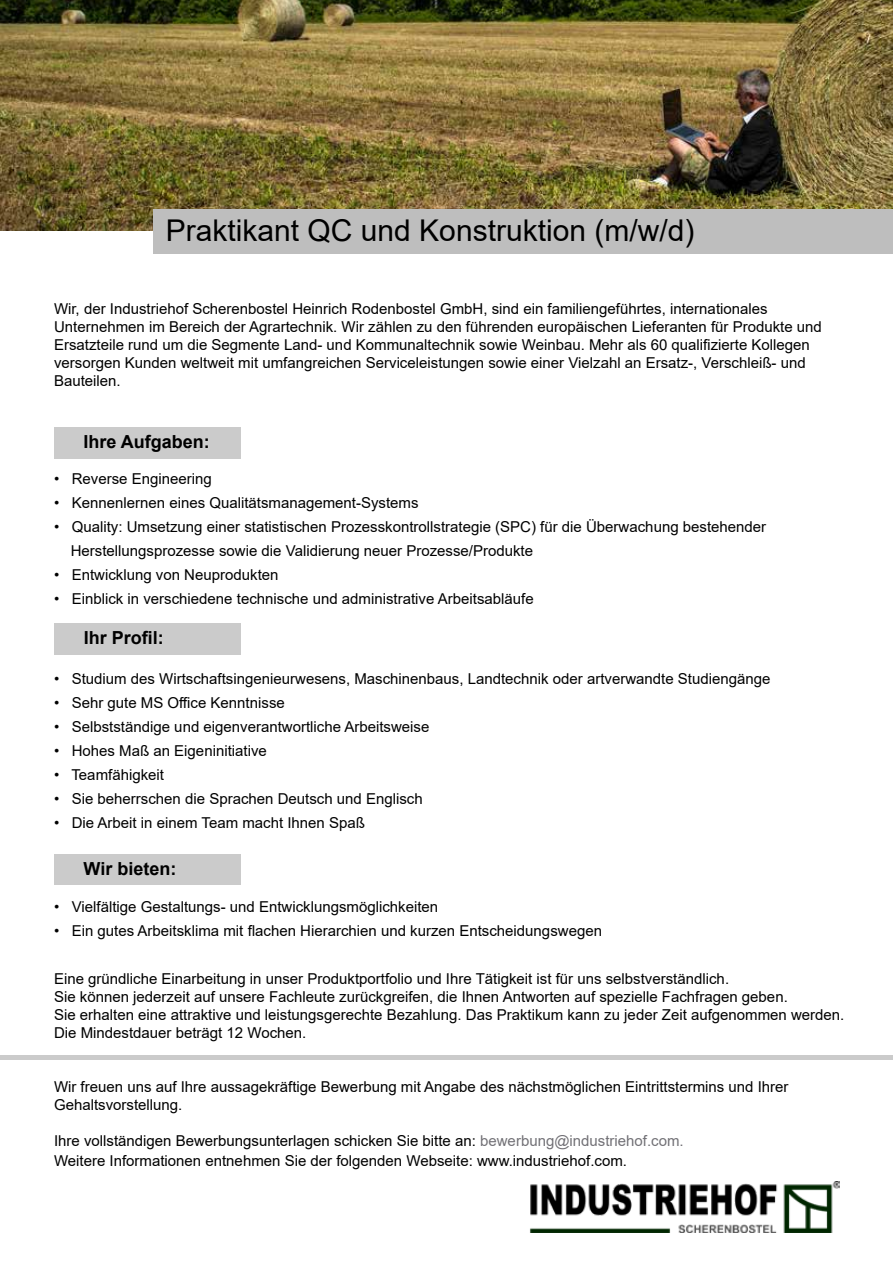
<style>
.page{position:relative;width:893px;height:1263px;background:#fff}
.page>*{position:absolute;margin:0;border:0;box-sizing:border-box;transform-origin:0 0}
.t1{font:30px "Arial";color:#000}
.t2{font:700 18px "Arial";color:#000}
.t3{font:15px/18px "Arial";color:#000}
.s1{color:#727176}
</style>
<div class="page">
<img style="left:0;top:0;width:893px;height:231px">
<div style="left:153px;top:209px;width:740px;height:45px;background:#bebebe"></div>
<div style="left:0;top:1055px;width:893px;height:5px;background:#cbcbcb"></div>
<div style="left:54px;top:427px;width:187px;height:32px;background:#cbcbcb"></div>
<div style="left:54px;top:623px;width:187px;height:31px;background:#cbcbcb"></div>
<div style="left:54px;top:854px;width:187px;height:30px;background:#cbcbcb"></div>
<img style="left:530px;top:1181px;width:309px;height:51px">
<h1 class="t1" style="left:166px;top:210px;width:530px">Praktikant QC und Konstruktion (m/w/d)</h1>
<p class="t3" style="left:54px;top:299px;width:769px">Wir, der Industriehof Scherenbostel Heinrich Rodenbostel GmbH, sind ein familiengeführtes, internationales Unternehmen im Bereich der Agrartechnik. Wir zählen zu den führenden europäischen Lieferanten für Produkte und Ersatzteile rund um die Segmente Land- und Kommunaltechnik sowie Weinbau. Mehr als 60 qualifizierte Kollegen versorgen Kunden weltweit mit umfangreichen Serviceleistungen sowie einer Vielzahl an Ersatz-, Verschleiß- und Bauteilen.</p>
<p class="t2" style="left:84px;top:429px;width:128px">Ihre Aufgaben:</p>
<p class="t3" style="left:54px;top:470px;width:159px">• Reverse Engineering</p>
<p class="t3" style="left:54px;top:494px;width:366px">• Kennenlernen eines Qualitätsmanagement-Systems</p>
<p class="t3" style="left:71px;top:515px;width:697px;line-height:24px;text-indent:-17px">• Quality: Umsetzung einer statistischen Prozesskontrollstrategie (SPC) für die Überwachung bestehender<br>Herstellungsprozesse sowie die Validierung neuer Prozesse/Produkte</p>
<p class="t3" style="left:54px;top:566px;width:226px">• Entwicklung von Neuprodukten</p>
<p class="t3" style="left:54px;top:590px;width:481px">• Einblick in verschiedene technische und administrative Arbeitsabläufe</p>
<p class="t2" style="left:84px;top:625px;width:82px">Ihr Profil:</p>
<p class="t3" style="left:54px;top:669px;width:718px">• Studium des Wirtschaftsingenieurwesens, Maschinenbaus, Landtechnik oder artverwandte Studiengänge</p>
<p class="t3" style="left:54px;top:693px;width:232px">• Sehr gute MS Office Kenntnisse</p>
<p class="t3" style="left:54px;top:717px;width:377px">• Selbstständige und eigenverantwortliche Arbeitsweise</p>
<p class="t3" style="left:54px;top:741px;width:214px">• Hohes Maß an Eigeninitiative</p>
<p class="t3" style="left:54px;top:765px;width:112px">• Teamfähigkeit</p>
<p class="t3" style="left:54px;top:789px;width:370px">• Sie beherrschen die Sprachen Deutsch und Englisch</p>
<p class="t3" style="left:54px;top:813px;width:312px">• Die Arbeit in einem Team macht Ihnen Spaß</p>
<p class="t2" style="left:84px;top:855px;width:94px">Wir bieten:</p>
<p class="t3" style="left:54px;top:897px;width:386px">• Vielfältige Gestaltungs- und Entwicklungsmöglichkeiten</p>
<p class="t3" style="left:54px;top:921px;width:549px">• Ein gutes Arbeitsklima mit flachen Hierarchien und kurzen Entscheidungswegen</p>
<p class="t3" style="left:54px;top:969px;width:792px">Eine gründliche Einarbeitung in unser Produktportfolio und Ihre Tätigkeit ist für uns selbstverständlich.<br>Sie können jederzeit auf unsere Fachleute zurückgreifen, die Ihnen Antworten auf spezielle Fachfragen geben.<br>Sie erhalten eine attraktive und leistungsgerechte Bezahlung. Das Praktikum kann zu jeder Zeit aufgenommen werden.<br>Die Mindestdauer beträgt 12 Wochen.</p>
<p class="t3" style="left:54px;top:1077px;width:736px">Wir freuen uns auf Ihre aussagekräftige Bewerbung mit Angabe des nächstmöglichen Eintrittstermins und Ihrer<br>Gehaltsvorstellung.</p>
<p class="t3" style="left:54px;top:1131px;width:631px;line-height:19.8px">Ihre vollständigen Bewerbungsunterlagen schicken Sie bitte an: <span class="s1">bewerbung@industriehof.com.<br></span>Weitere Informationen entnehmen Sie der folgenden Webseite: www.industriehof.com.</p>
</div>
